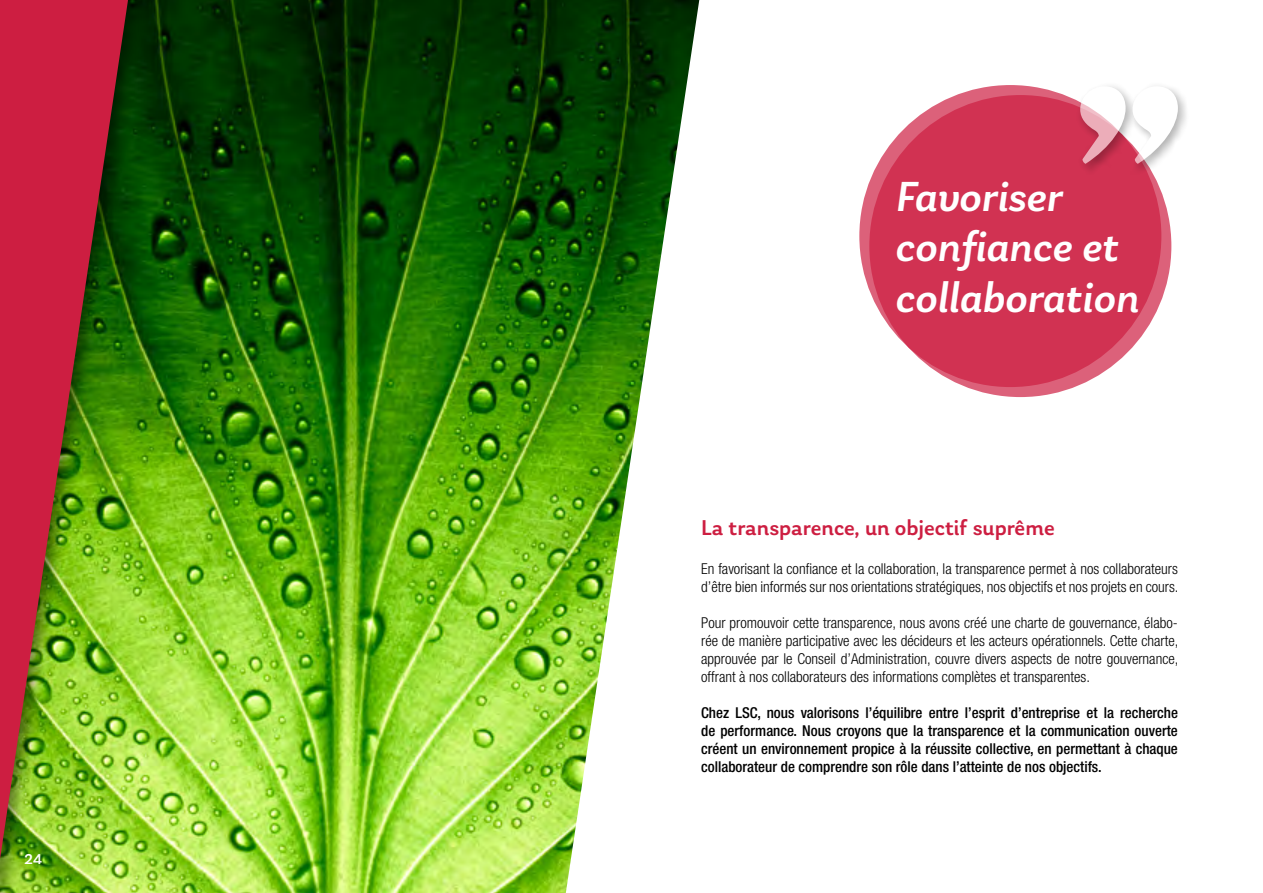
<style>
.page{position:relative;width:1263px;height:893px;background:#fff}
.page>*{position:absolute;margin:0;border:0;box-sizing:border-box;transform-origin:0 0}
.t1{font:italic 500 44.1px/50.2px "Laca";color:#fff}
.t2{font:500 22.5px "Laca";color:#cd1e41}
.t3{font:300 condensed 15px/18px "Helvetica Neue LT Pro";color:#000}
.t4{font:500 condensed 15px/18px "Helvetica Neue LT Pro";color:#000;text-align:justify}
.t5{font:500 15px "Laca";color:#fff}
</style>
<div class="page">
<img style="left:150px;top:0;width:549px;height:893px">
<div style="left:0;top:0;width:150px;height:893px;background:#000;opacity:.5"></div>
<svg style="left:0;top:0;width:128px;height:859px;fill:#cd1f41"></svg>
<svg style="left:859px;top:85px;width:302px;height:302px;fill:#dc617a"></svg>
<div style="left:869px;top:95px;width:302px;height:302px;background:#d13252;border-radius:50%"></div>
<div style="left:1075px;top:82px;width:114px;height:93px;background:#000;opacity:.5"></div>
<svg style="left:1080px;top:86px;width:98px;height:78px"></svg>
<p class="t5" style="left:24px;top:851px;width:20px">24</p>
<h1 class="t1" style="left:896px;top:171px;width:245px">Favoriser confiance et collaboration</h1>
<h2 class="t2" style="left:701px;top:514px;width:355px">La transparence, un objectif suprême</h2>
<p class="t3" style="left:701px;top:560px;width:479px">En favorisant la confiance et la collaboration, la transparence permet à nos collaborateurs d’être bien informés sur nos orientations stratégiques, nos objectifs et nos projets en cours.</p>
<p class="t3" style="left:701px;top:614px;width:479px;text-align:justify">Pour promouvoir cette transparence, nous avons créé une charte de gouvernance, élabo&shy;rée de manière participative avec les décideurs et les acteurs opérationnels. Cette charte, approuvée par le Conseil d’Administration, couvre divers aspects de notre gouvernance, offrant à nos collaborateurs des informations complètes et transparentes.</p>
<p class="t4" style="left:701px;top:704px;width:478px">Chez LSC, nous valorisons l’équilibre entre l’esprit d’entreprise et la recherche de performance. Nous croyons que la transparence et la communication ouverte créent un environnement propice à la réussite collective, en permettant à chaque collaborateur de comprendre son rôle dans l’atteinte de nos objectifs.</p>
</div>
